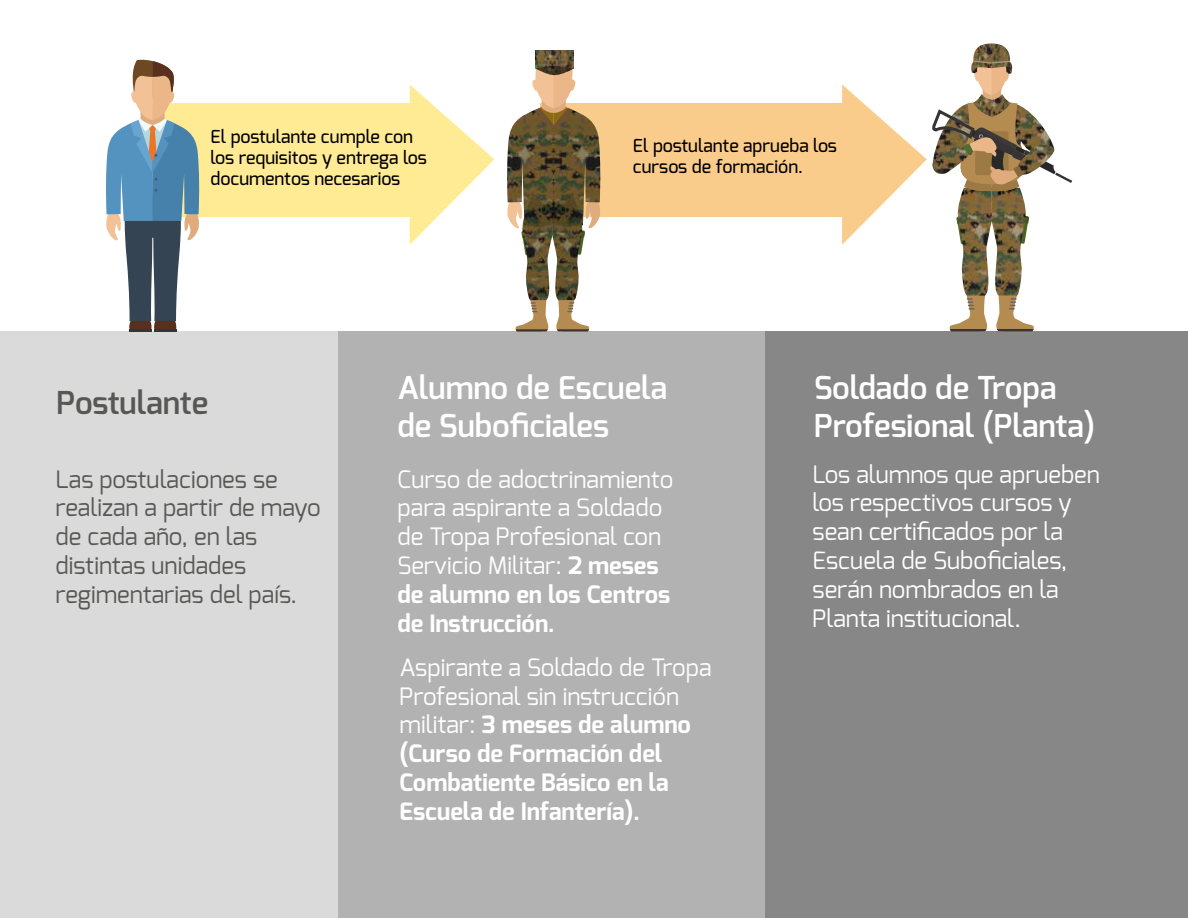
<style>
.page{position:relative;width:1188px;height:918px;background:#fff}
.page>*{position:absolute;margin:0;border:0;box-sizing:border-box;transform-origin:0 0}
.t1{font:600 31.5px/37.8px "Exo";color:#fff}
.t2{font:600 31.5px "Exo";color:#575756}
.t3{font:24px/28.8px "Exo";color:#fff}
.t4{font:700 24px/28.8px "Exo";color:#fff}
.t5{font:24px/28.8px "Exo";color:#575756}
.t6{font:500 18px/21px "Exo";color:#000}
.s1{font-weight:700}
.s2{font-weight:400}
</style>
<div class="page">
<div style="left:0;top:332px;width:339px;height:586px;background:#dadada"></div>
<div style="left:338px;top:332px;width:430px;height:586px;background:#b2b2b2"></div>
<div style="left:766px;top:332px;width:422px;height:586px;background:#878787"></div>
<div style="left:155px;top:103px;width:260px;height:114px;background:#ffeb94"></div>
<div style="left:540px;top:103px;width:307px;height:114px;background:#facc8b"></div>
<svg style="left:410px;top:85px;width:84px;height:160px"></svg>
<svg style="left:106px;top:59px;width:94px;height:273px"></svg>
<img style="left:536px;top:51px;width:37px;height:12px">
<svg style="left:507px;top:63px;width:94px;height:268px"></svg>
<img style="left:961px;top:245px;width:61px;height:51px">
<svg style="left:949px;top:296px;width:39px;height:35px"></svg>
<svg style="left:996px;top:296px;width:38px;height:35px"></svg>
<img style="left:973px;top:44px;width:18px;height:15px">
<img style="left:991px;top:44px;width:19px;height:15px">
<svg style="left:842px;top:59px;width:230px;height:186px"></svg>
<p class="t6" style="left:211px;top:126px;width:218px">El postulante cumple con los requisitos y entrega los documentos necesarios</p>
<p class="t6" style="left:633px;top:135px;width:206px">El postulante aprueba los cursos de formación.</p>
<h1 class="t2" style="left:56px;top:382px;width:153px">Postulante</h1>
<p class="t5" style="left:56px;top:464px;width:267px">Las postulaciones se realizan a partir de mayo de cada año, en las distintas unidades regimentarias del país.</p>
<h1 class="t1" style="left:397px;top:369px;width:271px">Alumno de Escuela de Suboficiales</h1>
<h1 class="t1" style="left:814px;top:369px;width:283px">Soldado de Tropa<br>Profesional (Planta)</h1>
<p class="t3" style="left:398px;top:464px;width:277px">Curso de adoctrinamiento para aspirante a Soldado de Tropa Profesional con<br>Servicio Militar: <span class="s1">2 meses de alumno en los Centros de Instrucción.</span></p>
<p class="t3" style="left:813px;top:459px;width:289px">Los alumnos que aprueben los respectivos cursos y sean certificados por la<br>Escuela de Suboficiales, serán nombrados en la<br>Planta institucional.</p>
<p class="t4" style="left:399px;top:653px;width:313px"><span class="s2">Aspirante a Soldado de Tropa<br>Profesional sin instrucción militar:</span> 3 meses de alumno (Curso de Formación del<br>Combatiente Básico en la<br>Escuela de Infantería).</p>
</div>
